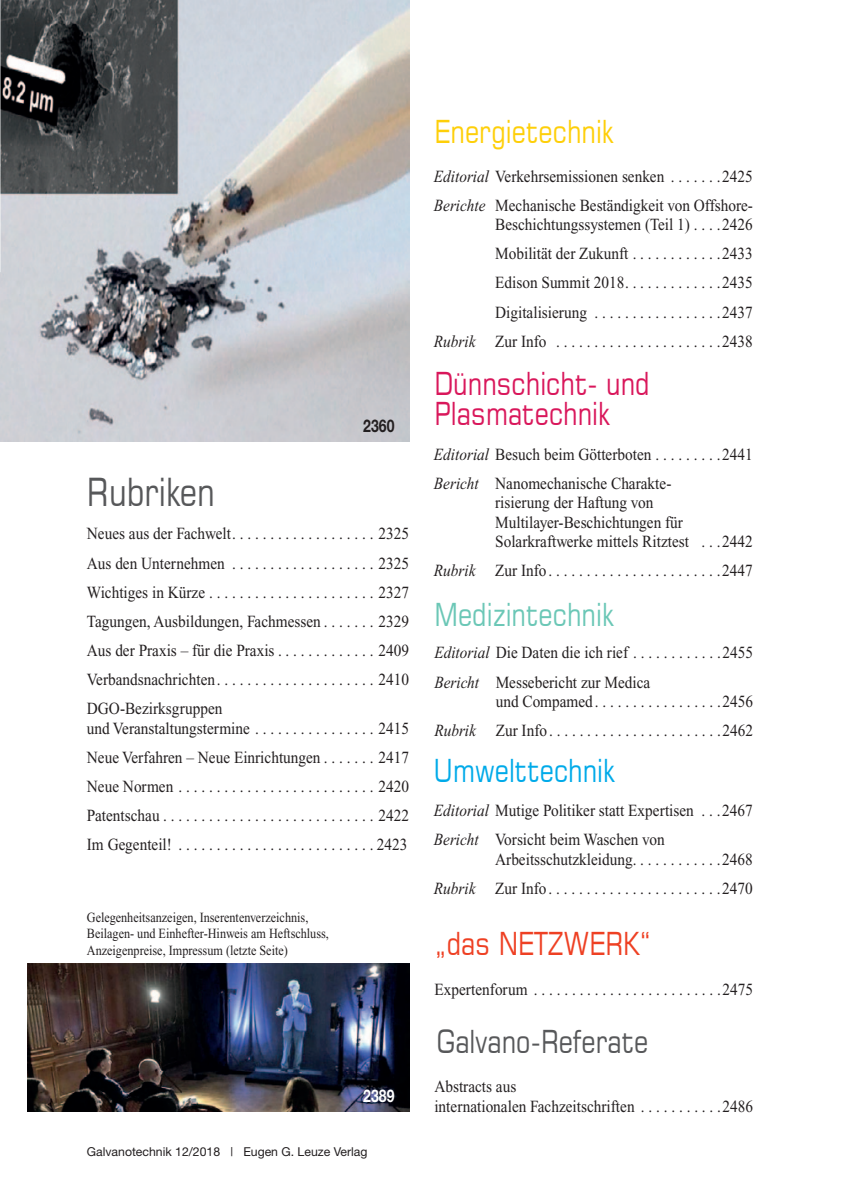
<style>
.page{position:relative;width:844px;height:1191px;background:#fff}
.page>*{position:absolute;margin:0;border:0;box-sizing:border-box;transform-origin:0 0}
.t1{font:38.5px "Square 721 BT";color:#57585a;scale:.8 1}
.t2{font:31.5px/29.8px "Square 721 BT";color:#d9175b;scale:.8 1}
.t3{font:31.5px "Square 721 BT";color:#57585a;scale:.8 1}
.t4{font:31.5px "Square 721 BT";color:#6bc7b6;scale:.8 1}
.t5{font:31.5px "Square 721 BT";color:#fecf09;scale:.8 1}
.t6{font:31.5px "Square 721 BT";color:#00aae9;scale:.8 1}
.t7{font:31.5px "Square 721 BT";color:#ee4023;scale:.8 1}
.t8{font:700 17.5px "Helvetica Neue";color:#231f20;scale:.8 1}
.t9{font:700 17.5px "Helvetica Neue";color:#fff;scale:.8 1}
.t10{font:16.97px/29.2px "Times New Roman";color:#231f20;scale:.9 1}
.t11{font:14px/16.6px "Times New Roman";color:#231f20;scale:.87 1}
.t12{font:12.25px "Helvetica Neue";color:#231f20}
.s1{font-style:italic}
</style>
<div class="page">
<img style="left:27px;top:963px;width:382px;height:148px">
<img style="left:0;top:0;width:409px;height:441px">
<svg style="left:0;top:0;width:1px;height:272px"></svg>
<h1 class="t1" style="left:87px;top:467px;width:162px">Rubriken</h1>
<p class="t8" style="left:363px;top:415px;width:40px">2360</p>
<p class="t10" style="left:87px;top:519px;width:359px;text-align:justify">Neues aus der Fachwelt . . . . . . . . . . . . . . . . . . . 2325<br>Aus den Unternehmen . . . . . . . . . . . . . . . . . . . 2325<br>Wichtiges in Kürze . . . . . . . . . . . . . . . . . . . . . . 2327<br>Tagungen, Ausbildungen, Fachmessen . . . . . . . 2329<br>Aus der Praxis – für die Praxis . . . . . . . . . . . . . 2409<br>Verbandsnachrichten . . . . . . . . . . . . . . . . . . . . . 2410<br>DGO-Bezirksgruppen</p>
<p class="t10" style="left:87px;top:713px;width:359px;text-align:justify">und Veranstaltungstermine . . . . . . . . . . . . . . . . 2415<br>Neue Verfahren – Neue Einrichtungen . . . . . . . 2417<br>Neue Normen . . . . . . . . . . . . . . . . . . . . . . . . . . 2420<br>Patentschau . . . . . . . . . . . . . . . . . . . . . . . . . . . . 2422<br>Im Gegenteil! . . . . . . . . . . . . . . . . . . . . . . . . . 2423</p>
<p class="t11" style="left:87px;top:908px;width:280px">Gelegenheitsanzeigen, Inserentenverzeichnis,<br>Beilagen- und Einhefter-Hinweis am Heftschluss,<br>Anzeigenpreise, Impressum (letzte Seite)</p>
<p class="t9" style="left:363px;top:1084px;width:40px">2389</p>
<p class="t12" style="left:87px;top:1144px;width:282px">Galvanotechnik 12/2018 | Eugen G. Leuze Verlag</p>
<h2 class="t5" style="left:434px;top:112px;width:226px">Energietechnik</h2>
<p class="t10" style="left:434px;top:161px;width:356px"><span class="s1">Editorial</span> Verkehrsemissionen senken . . . . . . 2425<br><span class="s1">Berichte</span> Mechanische Beständigkeit von Offshore-</p>
<p class="t10" style="left:434px;top:210px;width:355px;text-align:right">Beschichtungssystemen (Teil 1) . . . 2426<br>Mobilität der Zukunft . . . . . . . . . . . 2433<br>Edison Summit 2018 . . . . . . . . . . . . 2435<br>Digitalisierung . . . . . . . . . . . . . . . . 2437<br><span class="s1">Rubrik</span> Zur Info . . . . . . . . . . . . . . . . . . . . . 2438</p>
<h2 class="t2" style="left:434px;top:368px;width:270px">Dünnschicht- und<br>Plasmatechnik</h2>
<p class="t10" style="left:434px;top:439px;width:355px"><span class="s1">Editorial</span> Besuch beim Götterboten . . . . . . . . 2441<br><span class="s1">Bericht</span> Nanomechanische Charakte-</p>
<p class="t10" style="left:495px;top:493px;width:287px;line-height:19.2px">risierung der Haftung von<br>Multilayer-Beschichtungen für<br>Solarkraftwerke mittels Ritztest . . 2442</p>
<p class="t10" style="left:434px;top:556px;width:355px"><span class="s1">Rubrik</span> Zur Info . . . . . . . . . . . . . . . . . . . . . . 2447</p>
<h2 class="t4" style="left:434px;top:594px;width:226px">Medizintechnik</h2>
<p class="t10" style="left:434px;top:638px;width:355px"><span class="s1">Editorial</span> Die Daten die ich rief . . . . . . . . . . . 2455<br><span class="s1">Bericht</span> Messebericht zur Medica</p>
<p class="t10" style="left:434px;top:686px;width:355px;text-align:right">und Compamed . . . . . . . . . . . . . . . . 2456<br><span class="s1">Rubrik</span> Zur Info . . . . . . . . . . . . . . . . . . . . . . 2462</p>
<h2 class="t6" style="left:434px;top:750px;width:228px">Umwelttechnik</h2>
<p class="t10" style="left:434px;top:796px;width:355px"><span class="s1">Editorial</span> Mutige Politiker statt Expertisen . . 2467<br><span class="s1">Bericht</span> Vorsicht beim Waschen von</p>
<p class="t10" style="left:434px;top:844px;width:355px;text-align:right">Arbeitsschutzkleidung. . . . . . . . . . . . 2468<br><span class="s1">Rubrik</span> Zur Info . . . . . . . . . . . . . . . . . . . . . . 2470</p>
<h2 class="t7" style="left:434px;top:923px;width:273px">„das NETZWERK“</h2>
<p class="t10" style="left:434px;top:974px;width:355px">Expertenforum . . . . . . . . . . . . . . . . . . . . . . . . 2475</p>
<h2 class="t3" style="left:437px;top:1022px;width:266px">Galvano-Referate</h2>
<p class="t10" style="left:434px;top:1077px;width:355px;line-height:19.2px">Abstracts aus<br>internationalen Fachzeitschriften . . . . . . . . . . 2486</p>
</div>
